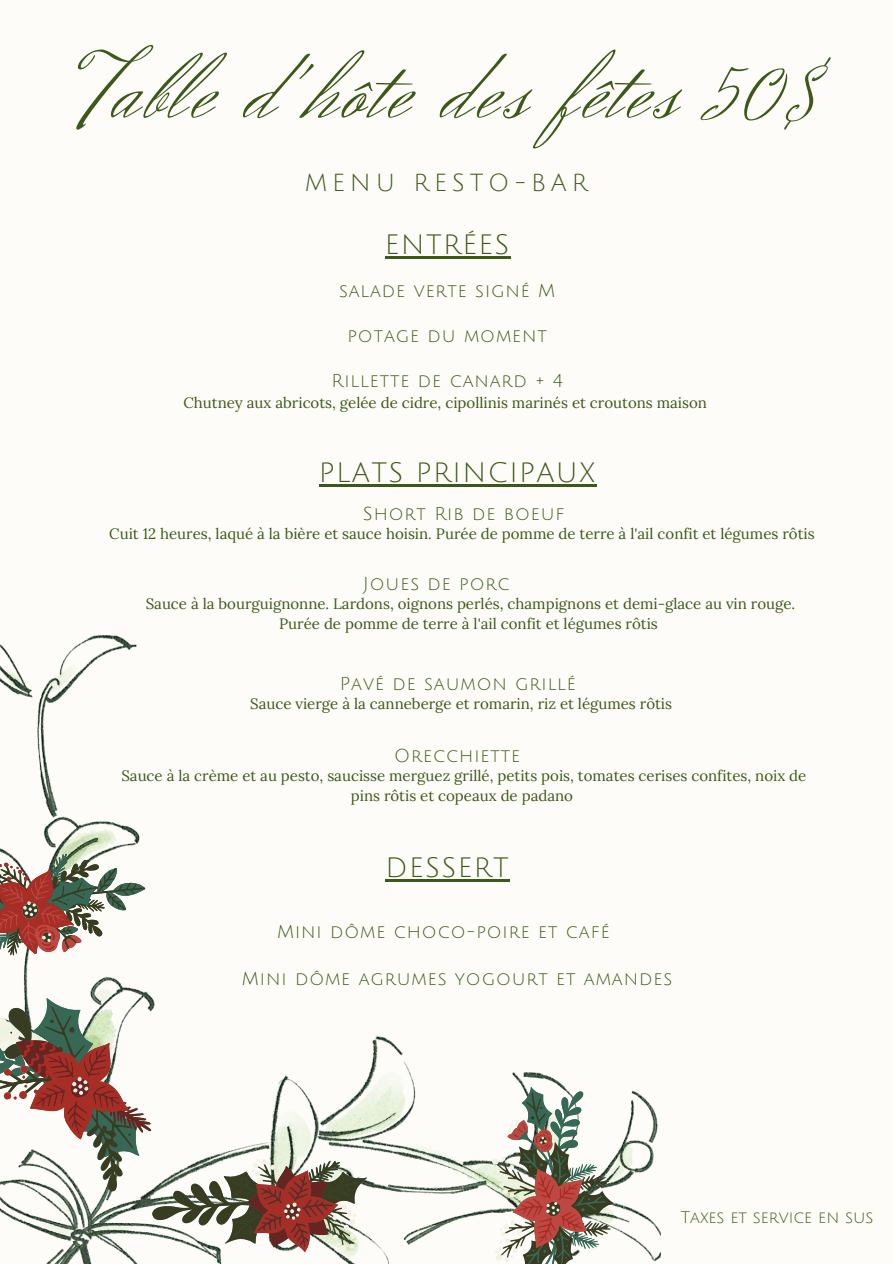
<style>
.page{position:relative;width:894px;height:1264px;background:#fff}
.page>*{position:absolute;margin:0;border:0;box-sizing:border-box;transform-origin:0 0}
.t1{font:96.15px "Herr Von Muellerhoff";letter-spacing:.05em;color:#3d5919}
.t2{font:27.3px "Julius Sans One";letter-spacing:.05em;color:#3d5919}
.t3{font:24px "Julius Sans One";letter-spacing:.2em;color:#3d5919}
.t4{font:18.15px "Julius Sans One";letter-spacing:.05em;color:#3d5919}
.t5{font:16.35px "Julius Sans One";color:#3d5919}
.t6{font:15px/20.2px "Lora";color:#3d5919;text-align:center}
</style>
<div class="page">
<div style="left:0;top:0;width:893px;height:1263px;background:#fdfcf9"></div>
<img style="left:0;top:635px;width:660px;height:628px">
<svg style="left:0;top:844px;width:152px;height:125px"></svg>
<svg style="left:489px;top:1083px;width:129px;height:180px"></svg>
<svg style="left:0;top:998px;width:367px;height:265px"></svg>
<hr style="left:385px;top:256px;width:125px;height:3px;background:#3d5919">
<hr style="left:319px;top:484px;width:277px;height:3px;background:#3d5919">
<p class="t1" style="left:76px;top:29px;width:741px">Table d'hôte des fêtes 50$</p>
<p class="t3" style="left:305px;top:170px;width:284px">MENU RESTO-BAR</p>
<p class="t2" style="left:385px;top:230px;width:126px">ENTRÉES</p>
<p class="t4" style="left:339px;top:281px;width:218px">salade verte signé M</p>
<p class="t4" style="left:347px;top:326px;width:201px">potage du moment</p>
<p class="t4" style="left:331px;top:371px;width:232px">Rillette de canard + 4</p>
<p class="t6" style="left:183px;top:392px;width:525px">Chutney aux abricots, gelée de cidre, cipollinis marinés et croutons maison</p>
<p class="t2" style="left:319px;top:459px;width:278px">PLATS PRINCIPAUX</p>
<p class="t4" style="left:363px;top:504px;width:203px">Short Rib de boeuf</p>
<p class="t6" style="left:109px;top:523px;width:706px">Cuit 12 heures, laqué à la bière et sauce hoisin. Purée de pomme de terre à l'ail confit et légumes rôtis</p>
<p class="t4" style="left:363px;top:574px;width:148px">Joues de porc</p>
<p class="t6" style="left:146px;top:593px;width:651px">Sauce à la bourguignonne. Lardons, oignons perlés, champignons et demi-glace au vin rouge.<br>Purée de pomme de terre à l'ail confit et légumes rôtis</p>
<p class="t4" style="left:340px;top:674px;width:237px">Pavé de saumon grillé</p>
<p class="t6" style="left:250px;top:693px;width:423px">Sauce vierge à la canneberge et romarin, riz et légumes rôtis</p>
<p class="t4" style="left:394px;top:746px;width:127px">Orecchiette</p>
<p class="t6" style="left:121px;top:765px;width:686px">Sauce à la crème et au pesto, saucisse merguez grillé, petits pois, tomates cerises confites, noix de pins rôtis et copeaux de padano</p>
<p class="t2" style="left:385px;top:853px;width:125px">DESSERT</p>
<p class="t4" style="left:277px;top:922px;width:334px">Mini dôme choco-poire et café</p>
<p class="t4" style="left:242px;top:969px;width:431px">Mini dôme agrumes yogourt et amandes</p>
<p class="t5" style="left:680px;top:1208px;width:194px">Taxes et service en sus</p>
</div>
